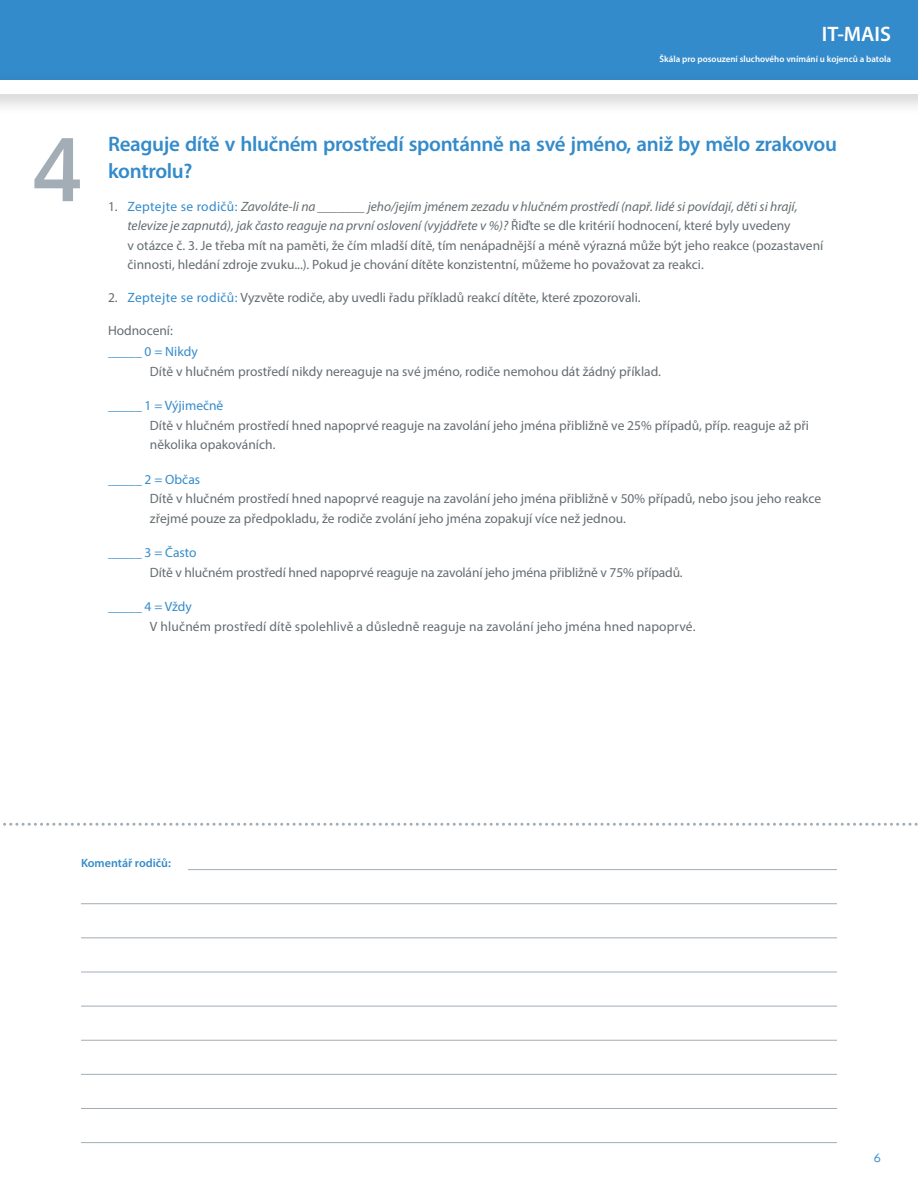
<style>
.page{position:relative;width:918px;height:1188px;background:#fff}
.page>*{position:absolute;margin:0;border:0;box-sizing:border-box;transform-origin:0 0}
.t1{font:500 90px "DH Sans";color:#a2adb5}
.t2{font:600 21px/27px "Myriad Pro";letter-spacing:-.015em;color:#348bcb}
.t3{font:600 21px "Myriad Pro";color:#fff}
.t4{font:13.5px/19.5px "Myriad Pro";color:#656d71}
.t5{font:13.5px "Myriad Pro";color:#348bcb}
.t6{font:600 12px "Myriad Pro";color:#348bcb}
.t7{font:300 12px "DH Sans";color:#348bcb}
.t8{font:600 9px "Myriad Pro";color:#fff}
.s1{color:#348bcb}
.s2{font-style:italic}
</style>
<div class="page">
<div style="left:0;top:0;width:918px;height:85px;background:#348bcb"></div>
<hr style="left:188px;top:869px;width:649px;height:1px;background:#a2adb5">
<hr style="left:81px;top:903px;width:756px;height:1px;background:#a2adb5">
<hr style="left:81px;top:937px;width:756px;height:1px;background:#a2adb5">
<hr style="left:81px;top:972px;width:756px;height:1px;background:#a2adb5">
<hr style="left:81px;top:1006px;width:756px;height:1px;background:#a2adb5">
<hr style="left:81px;top:1040px;width:756px;height:1px;background:#a2adb5">
<hr style="left:81px;top:1074px;width:756px;height:1px;background:#a2adb5">
<hr style="left:81px;top:1108px;width:756px;height:1px;background:#a2adb5">
<hr style="left:81px;top:1142px;width:756px;height:1px;background:#a2adb5">
<svg style="left:3px;top:823px;width:915px;height:3px"></svg>
<div style="left:0;top:71px;width:918px;height:45px;background:#231f20;opacity:.23"></div>
<div style="left:0;top:80px;width:918px;height:14px;background:#fff"></div>
<h2 class="t3" style="left:822px;top:21px;width:71px">IT-MAIS</h2>
<p class="t8" style="left:660px;top:53px;width:233px">Škála pro posouzení sluchového vnímání u kojenců a batola</p>
<h1 class="t1" style="left:32px;top:115px;width:55px">4</h1>
<h2 class="t2" style="left:108px;top:130px;width:730px">Reaguje dítě v hlučném prostředí spontánně na své jméno, aniž by mělo zrakovou kontrolu?</h2>
<p class="t4" style="left:127px;top:196px;width:697px;text-indent:-19px">1. <span class="s1">Zeptejte se rodičů:</span> <span class="s2">Zavoláte-li na _______ jeho/jejím jménem zezadu v hlučném prostředí (např. lidé si povídají, děti si hrají, televize je zapnutá), jak často reaguje na první oslovení (vyjádřete v %)?</span> Řiďte se dle kritérií hodnocení, které byly uvedeny<br>v otázce č. 3. Je třeba mít na paměti, že čím mladší dítě, tím nenápadnější a méně výrazná může být jeho reakce (pozastavení činnosti, hledání zdroje zvuku...). Pokud je chování dítěte konzistentní, můžeme ho považovat za reakci.</p>
<p class="t4" style="left:108px;top:288px;width:534px">2. <span class="s1">Zeptejte se rodičů:</span> Vyzvěte rodiče, aby uvedli řadu příkladů reakcí dítěte, které zpozorovali.</p>
<p class="t4" style="left:108px;top:321px;width:66px">Hodnocení:</p>
<p class="t5" style="left:108px;top:343px;width:91px">_____ 0 = Nikdy</p>
<p class="t4" style="left:150px;top:361px;width:513px">Dítě v hlučném prostředí nikdy nereaguje na své jméno, rodiče nemohou dát žádný příklad.</p>
<p class="t5" style="left:108px;top:397px;width:117px">_____ 1 = Výjimečně</p>
<p class="t4" style="left:150px;top:415px;width:661px">Dítě v hlučném prostředí hned napoprvé reaguje na zavolání jeho jména přibližně ve 25% případů, příp. reaguje až při několika opakováních.</p>
<p class="t5" style="left:108px;top:471px;width:94px">_____ 2 = Občas</p>
<p class="t4" style="left:150px;top:489px;width:673px">Dítě v hlučném prostředí hned napoprvé reaguje na zavolání jeho jména přibližně v 50% případů, nebo jsou jeho reakce zřejmé pouze za předpokladu, že rodiče zvolání jeho jména zopakují více než jednou.</p>
<p class="t5" style="left:108px;top:544px;width:90px">_____ 3 = Často</p>
<p class="t4" style="left:150px;top:562px;width:534px">Dítě v hlučném prostředí hned napoprvé reaguje na zavolání jeho jména přibližně v 75% případů.</p>
<p class="t5" style="left:108px;top:598px;width:85px">_____ 4 = Vždy</p>
<p class="t4" style="left:150px;top:616px;width:547px">V hlučném prostředí dítě spolehlivě a důsledně reaguje na zavolání jeho jména hned napoprvé.</p>
<p class="t6" style="left:81px;top:855px;width:91px">Komentář rodičů:</p>
<p class="t7" style="left:874px;top:1151px;width:9px">6</p>
</div>
